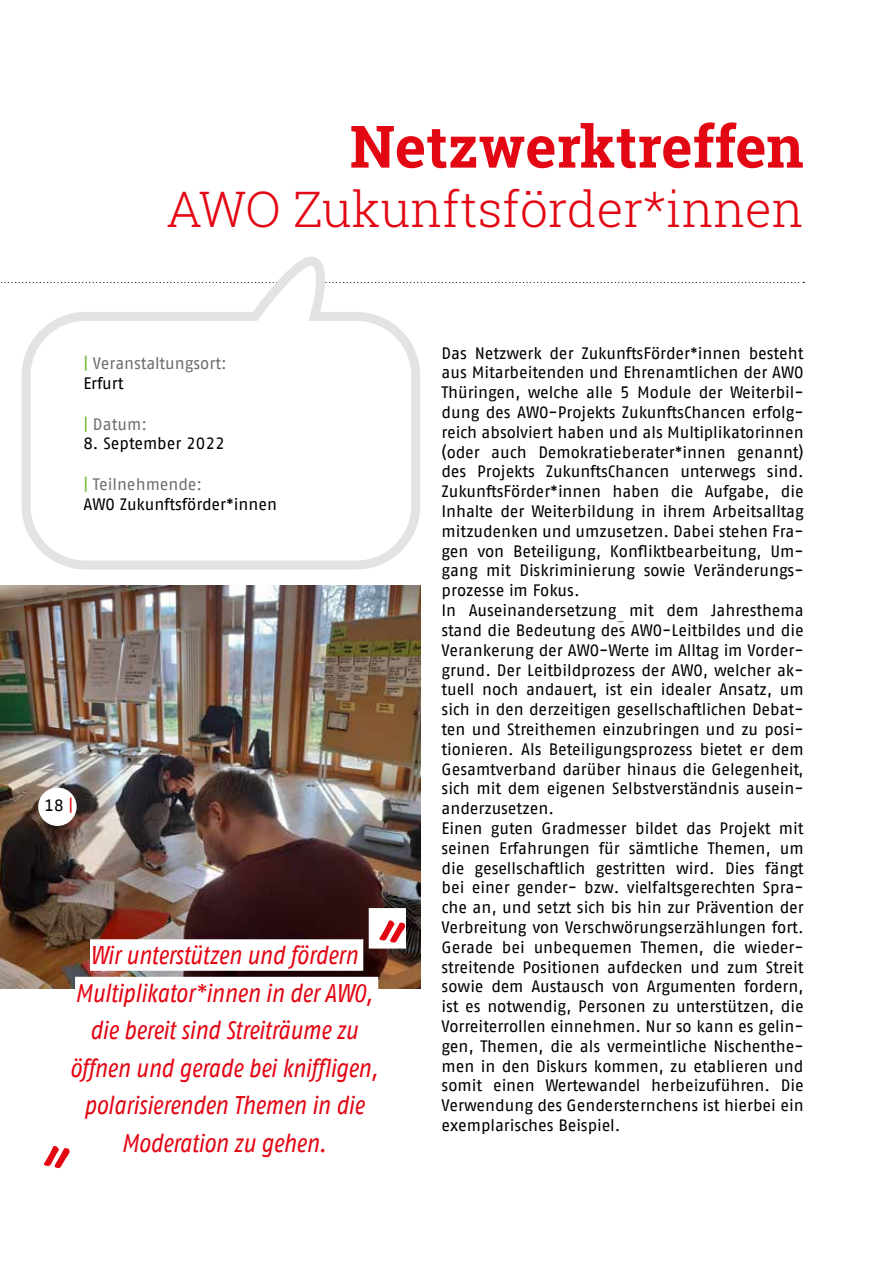
<style>
.page{position:relative;width:893px;height:1263px;background:#fff}
.page>*{position:absolute;margin:0;border:0;box-sizing:border-box;transform-origin:0 0}
.t1{font:76.5px "Market";color:#e30613}
.t2{font:700 58.5px "Roboto Slab";color:#e30613}
.t3{font:300 49.5px "Roboto Slab";color:#e30613}
.t4{font:italic 25.5px/37.5px "AWO Fago Cond";color:#e30613;text-align:center}
.t5{font:16.5px/19.8px "AWO Fago Office";color:#000}
.t6{font:16.5px/19.8px "AWO Fago Office";color:#706f6f}
.s1{color:#76b837}
.s2{color:#000}
.s3{color:#706f6f}
.s4{color:#e30613}
</style>
<div class="page">
<img style="left:0;top:585px;width:420px;height:403px">
<svg style="left:1px;top:282px;width:803px;height:1px"></svg>
<svg style="left:17px;top:256px;width:408px;height:314px"></svg>
<div style="left:90px;top:939px;width:273px;height:32px;background:#fff"></div>
<div style="left:75px;top:977px;width:303px;height:31px;background:#fff"></div>
<div style="left:369px;top:908px;width:37px;height:40px;background:#fff"></div>
<div style="left:38px;top:787px;width:39px;height:39px;background:#fff;border-radius:50%"></div>
<h2 class="t2" style="left:350px;top:106px;width:455px">Netzwerktreffen</h2>
<h3 class="t3" style="left:166px;top:175px;width:639px">AWO Zukunftsförder*innen</h3>
<p class="t6" style="left:83px;top:353px;width:145px"><span class="s1">|</span> Veranstaltungsort:<br><span class="s2">Erfurt</span></p>
<p class="t6" style="left:83px;top:414px;width:65px"><span class="s1">|</span> Datum:</p>
<p class="t5" style="left:83px;top:434px;width:143px">8. September 2022</p>
<p class="t5" style="left:83px;top:475px;width:195px"><span class="s1">|</span> <span class="s3">Teilnehmende:<br></span>AWO Zukunftsförder*innen</p>
<p class="t5" style="left:45px;top:795px;width:30px">18 <span class="s4">|</span></p>
<h1 class="t1" style="left:369px;top:901px;width:28px">“</h1>
<h3 class="t4" style="left:70px;top:936px;width:309px">Wir unterstützen und fördern<br>Multiplikator*innen in der AWO, die bereit sind Streiträume zu öffnen und gerade bei kniffligen, polarisierenden Themen in die</h3>
<h1 class="t1" style="left:47px;top:1085px;width:28px">„</h1>
<h3 class="t4" style="left:121px;top:1124px;width:206px">Moderation zu gehen.</h3>
<p class="t5" style="left:441px;top:343px;width:364px">Das Netzwerk der ZukunftsFörder*innen besteht aus Mitarbeitenden und Ehrenamtlichen der AWO Thüringen, welche alle 5 Module der Weiterbil&shy;dung des AWO-Projekts ZukunftsChancen erfolg&shy;reich absolviert haben und als Multiplikatorinnen (oder auch Demokratieberater*innen genannt) des Projekts ZukunftsChancen unterwegs sind.<br>ZukunftsFörder*innen haben die Aufgabe, die Inhalte der Weiterbildung in ihrem Arbeitsalltag mitzudenken und umzusetzen. Dabei stehen Fra&shy;gen von Beteiligung, Konfliktbearbeitung, Um&shy;gang mit Diskriminierung sowie Veränderungs&shy;prozesse im Fokus.<br>In Auseinandersetzung mit dem Jahresthema stand die Bedeutung des AWO-Leitbildes und die Verankerung der AWO-Werte im Alltag im Vorder&shy;grund. Der Leitbildprozess der AWO, welcher ak&shy;tuell noch andauert, ist ein idealer Ansatz, um sich in den derzeitigen gesellschaftlichen Debat&shy;ten und Streithemen einzubringen und zu posi&shy;tionieren. Als Beteiligungsprozess bietet er dem Gesamtverband darüber hinaus die Gelegenheit, sich mit dem eigenen Selbstverständnis ausein&shy;anderzusetzen.<br>Einen guten Gradmesser bildet das Projekt mit seinen Erfahrungen für sämtliche Themen, um die gesellschaftlich gestritten wird. Dies fängt bei einer gender- bzw. vielfaltsgerechten Spra&shy;che an, und setzt sich bis hin zur Prävention der Verbreitung von Verschwörungserzählungen fort.<br>Gerade bei unbequemen Themen, die wieder&shy;streitende Positionen aufdecken und zum Streit sowie dem Austausch von Argumenten fordern, ist es notwendig, Personen zu unterstützen, die Vorreiterrollen einnehmen. Nur so kann es gelin&shy;gen, Themen, die als vermeintliche Nischenthe&shy;men in den Diskurs kommen, zu etablieren und somit einen Wertewandel herbeizuführen. Die Verwendung des Gendersternchens ist hierbei ein exemplarisches Beispiel.</p>
</div>
